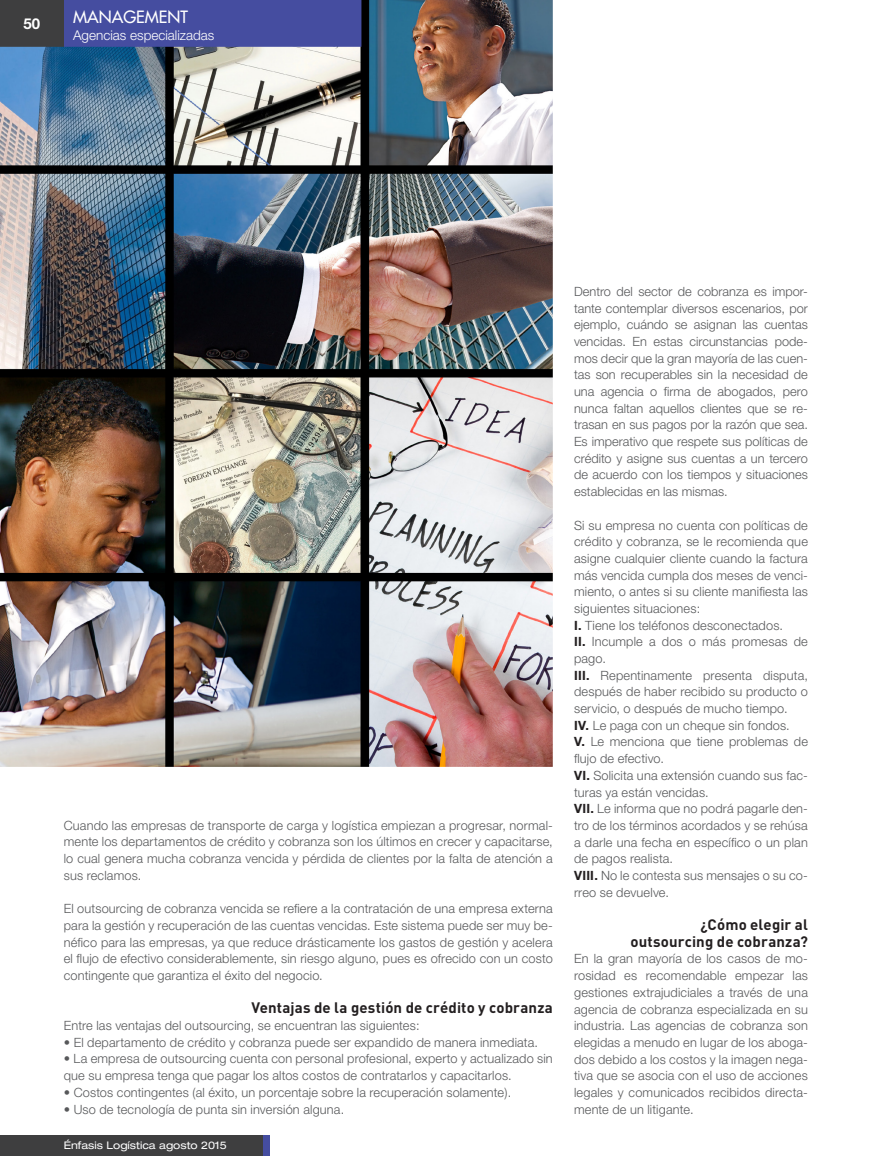
<style>
.page{position:relative;width:893px;height:1170px;background:#fff}
.page>*{position:absolute;margin:0;border:0;box-sizing:border-box;transform-origin:0 0}
.t1{font:16.5px "Futura";color:#fff}
.t2{font:700 15px/16.6px "DIN";letter-spacing:.01em;color:#231f20;text-align:right}
.t3{font:700 15px "Helvetica Neue";color:#fff}
.t4{font:300 13.5px "Helvetica Neue";color:#fff}
.t5{font:300 12.75px/16.6px "Helvetica Neue";letter-spacing:.015em;color:#57585a;text-align:justify}
.t6{font:expanded 10.5px "Helvetica Neue";color:#fff}
.s1{font-weight:700;color:#231f20}
</style>
<div class="page">
<div style="left:0;top:1134px;width:264px;height:21px;background:#3e3e3f"></div>
<div style="left:263px;top:1134px;width:7px;height:21px;background:#454da0"></div>
<img style="left:0;top:1px;width:553px;height:765px">
<p class="t3" style="left:24px;top:14px;width:18px">50</p>
<p class="t1" style="left:73px;top:7px;width:116px">MANAGEMENT</p>
<p class="t4" style="left:73px;top:27px;width:143px">Agencias especializadas</p>
<p class="t5" style="left:64px;top:816px;width:491px">Cuando las empresas de transporte de carga y logística empiezan a progresar, normal&shy;mente los departamentos de crédito y cobranza son los últimos en crecer y capacitarse, lo cual genera mucha cobranza vencida y pérdida de clientes por la falta de atención a sus reclamos.</p>
<p class="t5" style="left:64px;top:900px;width:491px">El outsourcing de cobranza vencida se refiere a la contratación de una empresa externa para la gestión y recuperación de las cuentas vencidas. Este sistema puede ser muy be&shy;néfico para las empresas, ya que reduce drásticamente los gastos de gestión y acelera el flujo de efectivo considerablemente, sin riesgo alguno, pues es ofrecido con un costo contingente que garantiza el éxito del negocio.</p>
<p class="t2" style="left:251px;top:998px;width:303px">Ventajas de la gestión de crédito y cobranza</p>
<p class="t5" style="left:64px;top:1016px;width:358px">Entre las ventajas del outsourcing, se encuentran las siguientes:</p>
<p class="t5" style="left:64px;top:1033px;width:476px">• El departamento de crédito y cobranza puede ser expandido de manera inmediata.</p>
<p class="t5" style="left:64px;top:1050px;width:490px">• La empresa de outsourcing cuenta con personal profesional, experto y actualizado sin que su empresa tenga que pagar los altos costos de contratarlos y capacitarlos.</p>
<p class="t5" style="left:64px;top:1083px;width:449px">• Costos contingentes (al éxito, un porcentaje sobre la recuperación solamente).</p>
<p class="t5" style="left:64px;top:1100px;width:282px">• Uso de tecnología de punta sin inversión alguna.</p>
<p class="t6" style="left:64px;top:1138px;width:165px">Énfasis Logística agosto 2015</p>
<p class="t5" style="left:574px;top:283px;width:235px">Dentro del sector de cobranza es impor&shy;tante contemplar diversos escenarios, por ejemplo, cuándo se asignan las cuentas vencidas. En estas circunstancias pode&shy;mos decir que la gran mayoría de las cuen&shy;tas son recuperables sin la necesidad de una agencia o firma de abogados, pero nunca faltan aquellos clientes que se re&shy;trasan en sus pagos por la razón que sea.<br>Es imperativo que respete sus políticas de crédito y asigne sus cuentas a un tercero de acuerdo con los tiempos y situaciones establecidas en las mismas.</p>
<p class="t5" style="left:574px;top:516px;width:235px;text-align:left">Si su empresa no cuenta con políticas de crédito y cobranza, se le recomienda que asigne cualquier cliente cuando la factura más vencida cumpla dos meses de venci&shy;miento, o antes si su cliente manifiesta las siguientes situaciones:<br><span class="s1">I.</span> Tiene los teléfonos desconectados.<br><span class="s1">II.</span> Incumple a dos o más promesas de pago.<br><span class="s1">III.</span> Repentinamente presenta disputa, después de haber recibido su producto o servicio, o después de mucho tiempo.<br><span class="s1">IV.</span> Le paga con un cheque sin fondos.<br><span class="s1">V.</span> Le menciona que tiene problemas de flujo de efectivo.<br><span class="s1">VI.</span> Solicita una extensión cuando sus fac&shy;turas ya están vencidas.<br><span class="s1">VII.</span> Le informa que no podrá pagarle den&shy;tro de los términos acordados y se rehúsa a darle una fecha en específico o un plan de pagos realista.<br><span class="s1">VIII.</span> No le contesta sus mensajes o su co&shy;rreo se devuelve.</p>
<p class="t2" style="left:630px;top:915px;width:179px">¿Cómo elegir al outsourcing de cobranza?</p>
<p class="t5" style="left:574px;top:950px;width:235px">En la gran mayoría de los casos de mo&shy;rosidad es recomendable empezar las gestiones extrajudiciales a través de una agencia de cobranza especializada en su industria. Las agencias de cobranza son elegidas a menudo en lugar de los aboga&shy;dos debido a los costos y la imagen nega&shy;tiva que se asocia con el uso de acciones legales y comunicados recibidos directa&shy;mente de un litigante.</p>
</div>
